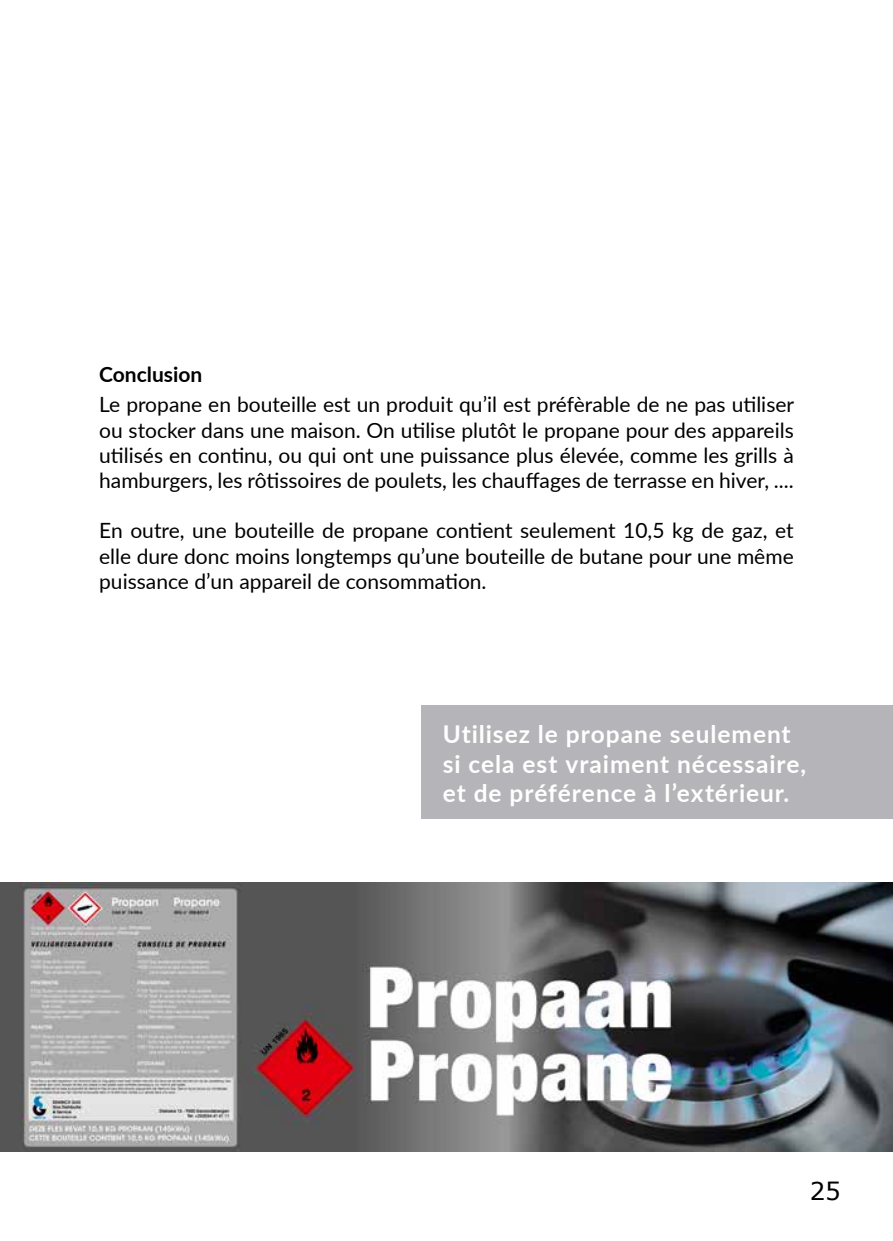
<style>
.page{position:relative;width:893px;height:1241px;background:#fff}
.page>*{position:absolute;margin:0;border:0;box-sizing:border-box;transform-origin:0 0}
.t1{font:700 24.5px/29.4px "Lato";letter-spacing:.04em;color:#fff}
.t2{font:24.5px "Verdana";color:#000}
.t3{font:21px/25.2px "Lato";color:#000;text-align:justify}
.t4{font:700 21px "Lato";color:#000}
</style>
<div class="page">
<img style="left:0;top:882px;width:893px;height:269px">
<div style="left:422px;top:704px;width:471px;height:114px;background:#b4b4b9"></div>
<p class="t4" style="left:99px;top:358px;width:105px">Conclusion</p>
<p class="t3" style="left:99px;top:391px;width:696px">Le propane en bouteille est un produit qu’il est préfèrable de ne pas utiliser ou stocker dans une maison. On utilise plutôt le propane pour des appareils utilisés en continu, ou qui ont une puissance plus élevée, comme les grills à hamburgers, les rôtissoires de poulets, les chauffages de terrasse en hiver, ....</p>
<p class="t3" style="left:99px;top:517px;width:696px">En outre, une bouteille de propane contient seulement 10,5 kg de gaz, et elle dure donc moins longtemps qu’une bouteille de butane pour une même puissance d’un appareil de consommation.</p>
<p class="t1" style="left:443px;top:718px;width:365px">Utilisez le propane seulement si cela est vraiment nécessaire, et de préférence à l’extérieur.</p>
<p class="t2" style="left:810px;top:1174px;width:33px">25</p>
</div>
